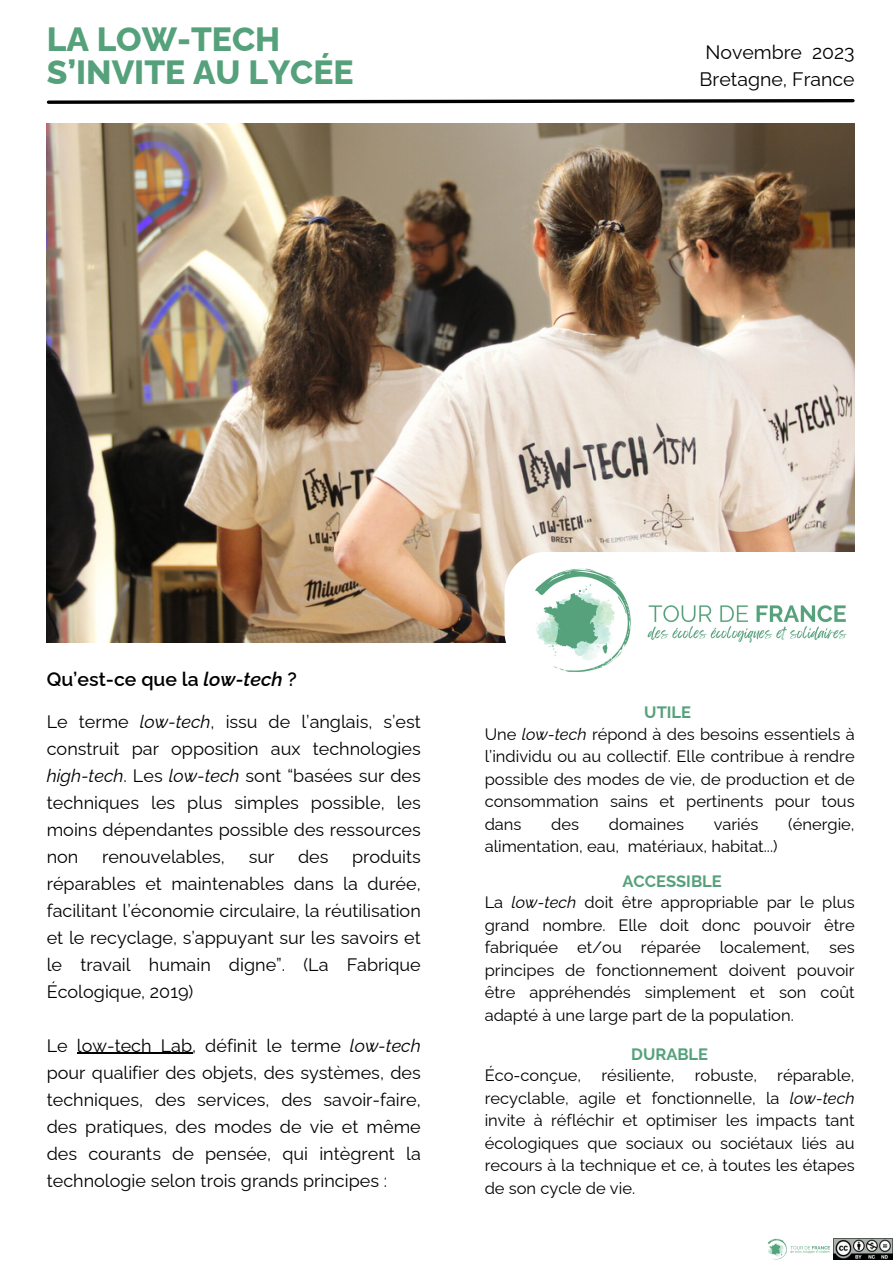
<style>
.page{position:relative;width:893px;height:1264px;background:#fff}
.page>*{position:absolute;margin:0;border:0;box-sizing:border-box;transform-origin:0 0}
.t1{font:800 33.6px "Raleway";color:#55a17b}
.t2{font:19.5px "Raleway";color:#000}
.t3{font:600 19.5px "Raleway";color:#000}
.t4{font:18px/27px "Raleway";color:#000;text-align:justify}
.t5{font:16.5px/22.5px "Raleway";color:#000;text-align:justify}
.t6{font:700 16.5px "Raleway";color:#55a17b}
.s1{font-style:italic}
</style>
<div class="page">
<img style="left:47px;top:124px;width:807px;height:518px">
<svg style="left:46px;top:99px;width:809px;height:5px"></svg>
<hr style="left:77px;top:1052px;width:115px;height:2px;background:#000">
<img style="left:767px;top:1238px;width:63px;height:22px">
<img style="left:833px;top:1238px;width:59px;height:20px">
<svg style="left:504px;top:552px;width:350px;height:91px"></svg>
<img style="left:530px;top:568px;width:321px;height:104px">
<p class="t1" style="left:47px;top:20px;width:235px">LA LOW-TECH</p>
<p class="t1" style="left:47px;top:52px;width:308px">S’INVITE AU LYCÉE</p>
<p class="t2" style="left:705px;top:41px;width:151px">Novembre 2023</p>
<p class="t2" style="left:699px;top:68px;width:156px">Bretagne, France</p>
<p class="t3" style="left:47px;top:667px;width:252px">Qu’est-ce que la <span class="s1">low-tech</span> ?</p>
<p class="t4" style="left:47px;top:708px;width:375px">Le terme <span class="s1">low-tech</span>, issu de l’anglais, s’est construit par opposition aux technologies <span class="s1">high-tech</span>. Les <span class="s1">low-tech</span> sont “basées sur des techniques les plus simples possible, les moins dépendantes possible des ressources non</p>
<p class="t4" style="left:47px;top:843px;width:375px;text-indent:305px">produits réparables et maintenables dans la durée, facilitant l’économie circulaire, la réutilisation et le recyclage, s’appuyant sur les savoirs et le travail humain digne”. (La Fabrique Écologique, 2019)</p>
<p class="t4" style="left:47px;top:1031px;width:375px">Le low-tech Lab, définit le terme <span class="s1">low-tech </span>pour qualifier des objets, des systèmes, des techniques, des services, des savoir-faire, des pratiques, des modes de vie et même des courants de pensée, qui intègrent la technologie selon trois grands principes :</p>
<p class="t4" style="left:102px;top:843px;width:124px">renouvelables,</p>
<p class="t4" style="left:249px;top:843px;width:27px">sur</p>
<p class="t4" style="left:298px;top:843px;width:32px">des</p>
<p class="t6" style="left:644px;top:703px;width:48px">UTILE</p>
<p class="t5" style="left:484px;top:722px;width:371px">Une <span class="s1">low-tech</span> répond à des besoins essentiels à l’individu ou au collectif. Elle contribue à rendre possible des modes de vie, de production et de consommation sains et pertinents pour tous dans</p>
<p class="t5" style="left:551px;top:812px;width:29px">des</p>
<p class="t5" style="left:609px;top:812px;width:76px">domaines</p>
<p class="t5" style="left:713px;top:812px;width:46px">variés</p>
<p class="t5" style="left:788px;top:812px;width:68px">(énergie,</p>
<p class="t5" style="left:484px;top:835px;width:294px">alimentation, eau, matériaux, habitat...)</p>
<p class="t6" style="left:622px;top:871px;width:101px">ACCESSIBLE</p>
<p class="t5" style="left:484px;top:891px;width:371px">La <span class="s1">low-tech</span> doit être appropriable par le plus grand nombre. Elle doit donc pouvoir être fabriquée et/ou réparée localement, ses principes de fonctionnement doivent pouvoir être appréhendés simplement et son coût adapté à une large part de la population.</p>
<p class="t6" style="left:631px;top:1044px;width:78px">DURABLE</p>
<p class="t5" style="left:484px;top:1064px;width:371px">Éco-conçue, résiliente, robuste, réparable, recyclable, agile et fonctionnelle, la <span class="s1">low-tech </span>invite à réfléchir et optimiser les impacts tant écologiques que sociaux ou sociétaux liés au recours à la technique et ce, à toutes les étapes de son cycle de vie.</p>
</div>
